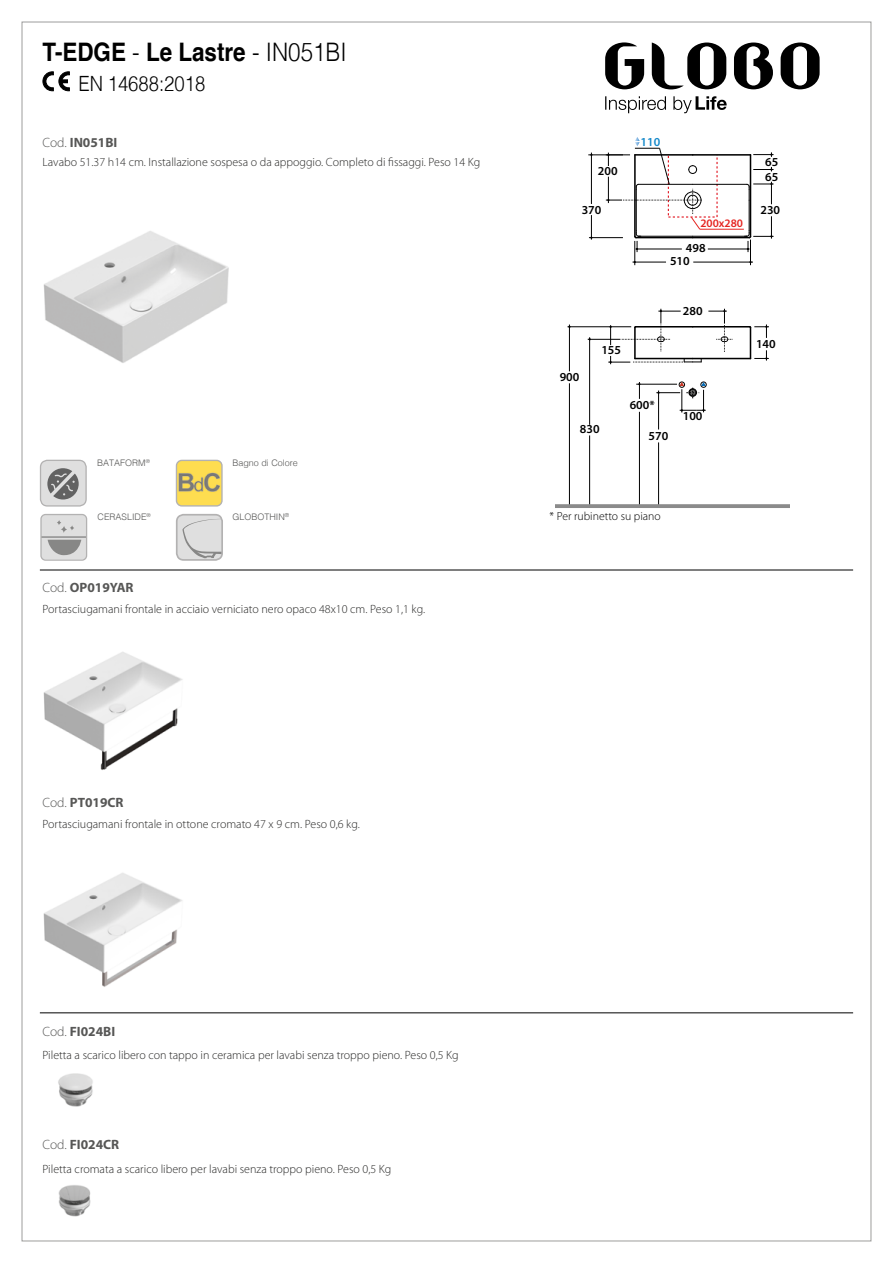
<style>
.page{position:relative;width:893px;height:1263px;background:#fff}
.page>*{position:absolute;margin:0;border:0;box-sizing:border-box;transform-origin:0 0}
.t1{font:700 25.5px "Helvetica";color:#000;scale:.88 1}
.t2{font:300 21px "Helvetica";color:#000;scale:.88 1}
.t3{font:700 13.5px "Myriad Pro";color:#575756}
.t4{font:600 12.3px/14.7px "Myriad Pro";color:#000}
.t5{font:600 12.3px "Myriad Pro";color:#1589ca}
.t6{font:300 12px "Myriad Pro";color:#282827}
.t7{font:300 11.7px "Myriad Pro";color:#000}
.t8{font:600 11.55px "Myriad Pro";color:#e52521}
.t9{font:300 9px "Helvetica";color:#575756}
.s1{font-weight:300}
</style>
<div class="page">
<svg style="left:605px;top:96px;width:122px;height:17px"></svg>
<svg style="left:781px;top:43px;width:39px;height:46px"></svg>
<svg style="left:734px;top:43px;width:39px;height:46px"></svg>
<svg style="left:605px;top:43px;width:39px;height:46px"></svg>
<svg style="left:652px;top:43px;width:74px;height:46px"></svg>
<img style="left:43px;top:231px;width:186px;height:132px">
<svg style="left:177px;top:515px;width:45px;height:43px;background:#d6d6d6"></svg>
<div style="left:176px;top:514px;width:47px;height:47px;border:2px solid #b3b2b2;border-radius:7px"></div>
<img style="left:176px;top:460px;width:45px;height:45px">
<div style="left:176px;top:460px;width:47px;height:47px;border:1px solid #b3b2b2;border-radius:5px"></div>
<svg style="left:42px;top:516px;width:43px;height:43px;background:#c7c7c7"></svg>
<div style="left:40px;top:514px;width:47px;height:47px;border:1px solid #b3b2b2;border-radius:5px"></div>
<svg style="left:41px;top:460px;width:45px;height:45px;background:#b5b5b5"></svg>
<div style="left:40px;top:460px;width:47px;height:47px;border:1px solid #b3b2b2;border-radius:7px"></div>
<hr style="left:40px;top:570px;width:813px;height:1px;background:#000">
<hr style="left:40px;top:1012px;width:813px;height:1px;background:#000">
<img style="left:43px;top:652px;width:140px;height:118px">
<img style="left:43px;top:873px;width:140px;height:114px">
<hr style="left:693px;top:262px;width:60px;height:1px;background:#000">
<hr style="left:708px;top:249px;width:42px;height:1px;background:#000">
<hr style="left:700px;top:229px;width:44px;height:1px;background:#e52521">
<svg style="left:753px;top:152px;width:20px;height:5px"></svg>
<svg style="left:753px;top:167px;width:20px;height:4px"></svg>
<hr style="left:588px;top:155px;width:35px;height:1px;background:#000">
<hr style="left:591px;top:153px;width:1px;height:51px;background:#000">
<svg style="left:590px;top:215px;width:2px;height:25px"></svg>
<hr style="left:589px;top:237px;width:34px;height:1px;background:#000">
<hr style="left:750px;top:155px;width:1px;height:81px;background:#000">
<hr style="left:693px;top:237px;width:56px;height:1px;background:#000">
<hr style="left:693px;top:154px;width:57px;height:2px;background:#000">
<svg style="left:606px;top:137px;width:112px;height:128px"></svg>
<hr style="left:638px;top:236px;width:55px;height:1px;background:#000">
<hr style="left:693px;top:184px;width:54px;height:1px;background:#000">
<svg style="left:746px;top:182px;width:27px;height:22px"></svg>
<hr style="left:749px;top:200px;width:1px;height:31px;background:#000">
<svg style="left:745px;top:216px;width:28px;height:49px"></svg>
<hr style="left:693px;top:236px;width:54px;height:1px;background:#000">
<hr style="left:569px;top:383px;width:1px;height:123px;background:#000">
<hr style="left:569px;top:324px;width:1px;height:47px;background:#000">
<hr style="left:589px;top:435px;width:1px;height:70px;background:#000">
<hr style="left:589px;top:337px;width:1px;height:88px;background:#000">
<hr style="left:588px;top:339px;width:32px;height:1px;background:#000">
<svg style="left:754px;top:350px;width:15px;height:11px"></svg>
<hr style="left:567px;top:326px;width:64px;height:1px;background:#000">
<hr style="left:658px;top:442px;width:1px;height:64px;background:#000">
<hr style="left:658px;top:390px;width:1px;height:39px;background:#000">
<hr style="left:636px;top:384px;width:41px;height:1px;background:#000">
<hr style="left:639px;top:412px;width:1px;height:93px;background:#000">
<svg style="left:638px;top:382px;width:2px;height:17px"></svg>
<svg style="left:656px;top:382px;width:50px;height:30px"></svg>
<svg style="left:555px;top:504px;width:235px;height:4px"></svg>
<hr style="left:750px;top:327px;width:1px;height:31px;background:#000">
<hr style="left:693px;top:358px;width:57px;height:1px;background:#000">
<hr style="left:693px;top:326px;width:57px;height:1px;background:#000">
<svg style="left:748px;top:324px;width:21px;height:14px"></svg>
<svg style="left:708px;top:309px;width:24px;height:43px"></svg>
<svg style="left:608px;top:309px;width:94px;height:55px"></svg>
<img style="left:58px;top:1185px;width:33px;height:32px">
<img style="left:58px;top:1073px;width:35px;height:34px">
<svg style="left:42px;top:71px;width:28px;height:21px"></svg>
<h1 class="t1" style="left:43px;top:31px;width:347px">T-EDGE <span class="s1">-</span> Le Lastre <span class="s1">- IN051BI</span></h1>
<h2 class="t2" style="left:79px;top:66px;width:146px">EN 14688:2018</h2>
<p class="t3" style="left:43px;top:134px;width:76px"><span class="s1">Cod.</span> IN051BI</p>
<p class="t6" style="left:43px;top:156px;width:439px">Lavabo 51.37 h14 cm. Installazione sospesa o da appoggio. Completo di fissaggi. Peso 14 Kg</p>
<p class="t9" style="left:97px;top:455px;width:54px">BATAFORM<sup>®</sup></p>
<p class="t9" style="left:232px;top:455px;width:67px">Bagno di Colore</p>
<p class="t9" style="left:98px;top:509px;width:55px">CERASLIDE<sup>®</sup></p>
<p class="t3" style="left:43px;top:578px;width:93px"><span class="s1">Cod.</span> OP019YAR</p>
<p class="t9" style="left:232px;top:509px;width:58px">GLOBOTHIN<sup>®</sup></p>
<p class="t6" style="left:43px;top:603px;width:384px">Portasciugamani frontale in acciaio verniciato nero opaco 48x10 cm. Peso 1,1 kg.</p>
<p class="t4" style="left:598px;top:164px;width:21px">200</p>
<p class="t4" style="left:582px;top:202px;width:21px">370</p>
<p class="t4" style="left:598px;top:166px;width:21px">200</p>
<p class="t4" style="left:582px;top:204px;width:21px">370</p>
<p class="t5" style="left:641px;top:134px;width:21px">110</p>
<p class="t5" style="left:641px;top:136px;width:21px">110</p>
<p class="t8" style="left:700px;top:216px;width:44px">200x280</p>
<p class="t8" style="left:700px;top:218px;width:44px">200x280</p>
<p class="t4" style="left:686px;top:241px;width:21px">498</p>
<p class="t4" style="left:686px;top:242px;width:21px">498</p>
<p class="t4" style="left:670px;top:253px;width:21px">510</p>
<p class="t4" style="left:670px;top:255px;width:21px">510</p>
<p class="t4" style="left:765px;top:154px;width:15px">65<br>65</p>
<p class="t4" style="left:760px;top:203px;width:21px">230</p>
<p class="t4" style="left:765px;top:156px;width:15px">65<br>65</p>
<p class="t4" style="left:760px;top:205px;width:21px">230</p>
<p class="t4" style="left:560px;top:367px;width:21px">900</p>
<p class="t4" style="left:560px;top:369px;width:21px">900</p>
<p class="t4" style="left:601px;top:341px;width:21px">155</p>
<p class="t4" style="left:601px;top:343px;width:21px">155</p>
<p class="t4" style="left:586px;top:420px;width:15px">45</p>
<p class="t4" style="left:580px;top:422px;width:21px">830</p>
<p class="t4" style="left:630px;top:396px;width:27px">600*</p>
<p class="t4" style="left:630px;top:397px;width:27px">600*</p>
<p class="t4" style="left:648px;top:426px;width:21px">570</p>
<p class="t4" style="left:648px;top:428px;width:21px">570</p>
<p class="t4" style="left:683px;top:302px;width:21px">280</p>
<p class="t4" style="left:683px;top:303px;width:21px">280</p>
<p class="t4" style="left:683px;top:407px;width:21px">100</p>
<p class="t4" style="left:683px;top:409px;width:21px">100</p>
<p class="t4" style="left:756px;top:334px;width:21px">140</p>
<p class="t4" style="left:756px;top:336px;width:21px">140</p>
<p class="t7" style="left:550px;top:510px;width:113px">* Per rubinetto su piano</p>
<p class="t3" style="left:43px;top:793px;width:83px"><span class="s1">Cod.</span> PT019CR</p>
<p class="t6" style="left:43px;top:818px;width:319px">Portasciugamani frontale in ottone cromato 47 x 9 cm. Peso 0,6 kg.</p>
<p class="t3" style="left:43px;top:1022px;width:74px"><span class="s1">Cod.</span> FI024BI</p>
<p class="t6" style="left:43px;top:1048px;width:418px">Piletta a scarico libero con tappo in ceramica per lavabi senza troppo pieno. Peso 0,5 Kg</p>
<p class="t3" style="left:43px;top:1136px;width:78px"><span class="s1">Cod.</span> FI024CR</p>
<p class="t6" style="left:43px;top:1162px;width:350px">Piletta cromata a scarico libero per lavabi senza troppo pieno. Peso 0,5 Kg</p>
</div>
